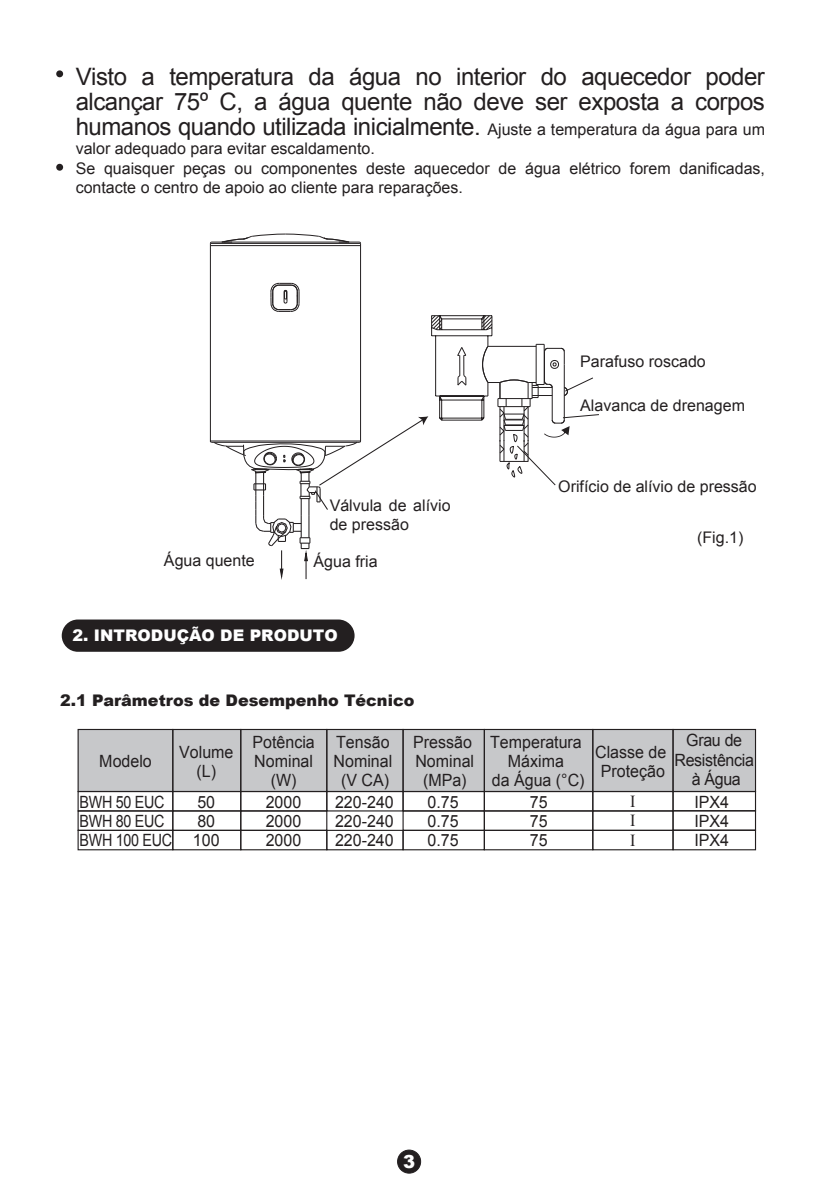
<style>
.page{position:relative;width:823px;height:1191px;background:#fff}
.page>*{position:absolute;margin:0;border:0;box-sizing:border-box;transform-origin:0 0}
.t1{font:24px/24.8px "Arial";letter-spacing:-.02em;color:#231f20;text-align:justify}
.t2{font:900 18px "Arial";color:#fff}
.t3{font:16.8px/19.2px "Arial";color:#231f20;text-align:center;scale:.95 1}
.t4{font:16.8px/19.4px "Arial";letter-spacing:-.02em;color:#231f20;scale:.85 1}
.t5{font:16.8px/19.2px "Arial";letter-spacing:-.02em;color:#231f20;text-align:center;scale:.95 1}
.t6{font:16.8px/19.2px "Times New Roman";color:#231f20;scale:.95 1}
.t7{font:16px/19.2px "Arial";color:#231f20}
.t8{font:900 16px "Arial";color:#231f20}
.t9{font:900 16px "Arial";color:#fff}
.s1{font-size:16px}
</style>
<div class="page">
<svg style="left:56px;top:70px;width:7px;height:7px"></svg>
<svg style="left:56px;top:164px;width:7px;height:7px"></svg>
<div style="left:78px;top:729px;width:677px;height:62px;background:#c7c8ca"></div>
<div style="left:397px;top:1150px;width:23px;height:23px;background:#231f20;border-radius:50%"></div>
<div style="left:397px;top:1149px;width:23px;height:24px;border:1px solid #231f20;border-radius:50%"></div>
<svg style="left:62px;top:619px;width:292px;height:33px;background:#2c2829"></svg>
<div style="left:483px;top:729px;width:110px;height:63px;border:1px solid #231f20"></div>
<div style="left:402px;top:729px;width:82px;height:63px;border:1px solid #231f20"></div>
<div style="left:77px;top:729px;width:96px;height:63px;border:1px solid #231f20"></div>
<div style="left:672px;top:729px;width:83px;height:63px;border:1px solid #231f20"></div>
<div style="left:592px;top:729px;width:81px;height:63px;border:1px solid #231f20"></div>
<div style="left:326px;top:729px;width:77px;height:63px;border:1px solid #231f20"></div>
<div style="left:240px;top:729px;width:87px;height:63px;border:1px solid #231f20"></div>
<div style="left:172px;top:729px;width:69px;height:63px;border:1px solid #231f20"></div>
<div style="left:672px;top:791px;width:83px;height:20px;border:1px solid #231f20"></div>
<div style="left:240px;top:791px;width:87px;height:20px;border:1px solid #231f20"></div>
<div style="left:172px;top:791px;width:69px;height:20px;border:1px solid #231f20"></div>
<div style="left:402px;top:829px;width:82px;height:21px;border:1px solid #231f20"></div>
<div style="left:240px;top:810px;width:87px;height:21px;border:1px solid #231f20"></div>
<div style="left:77px;top:810px;width:96px;height:21px;border:1px solid #231f20"></div>
<div style="left:483px;top:829px;width:110px;height:21px;border:1px solid #231f20"></div>
<div style="left:77px;top:829px;width:96px;height:21px;border:1px solid #231f20"></div>
<div style="left:592px;top:810px;width:81px;height:21px;border:1px solid #231f20"></div>
<div style="left:592px;top:829px;width:81px;height:21px;border:1px solid #231f20"></div>
<div style="left:326px;top:829px;width:77px;height:21px;border:1px solid #231f20"></div>
<div style="left:172px;top:810px;width:69px;height:21px;border:1px solid #231f20"></div>
<div style="left:483px;top:810px;width:110px;height:21px;border:1px solid #231f20"></div>
<div style="left:402px;top:810px;width:82px;height:21px;border:1px solid #231f20"></div>
<div style="left:672px;top:829px;width:83px;height:21px;border:1px solid #231f20"></div>
<div style="left:672px;top:810px;width:83px;height:20px;border:1px solid #231f20"></div>
<div style="left:240px;top:829px;width:87px;height:21px;border:1px solid #231f20"></div>
<div style="left:172px;top:829px;width:69px;height:21px;border:1px solid #231f20"></div>
<svg style="left:209px;top:233px;width:390px;height:347px"></svg>
<h1 class="t1" style="left:76px;top:65px;width:690px">Visto a temperatura da água no interior do aquecedor poder alcançar 75º C, a água quente não deve ser exposta a corpos humanos quando utilizada inicialmente. <span class="s1">Ajuste a temperatura da água para um</span></h1>
<p class="t7" style="left:76px;top:139px;width:690px">valor adequado para evitar escaldamento.<br>Se quaisquer peças ou componentes deste aquecedor de água elétrico forem danificadas, contacte o centro de apoio ao cliente para reparações.</p>
<p class="t7" style="left:580px;top:352px;width:127px">Parafuso roscado</p>
<p class="t7" style="left:580px;top:396px;width:166px">Alavanca de drenagem</p>
<p class="t7" style="left:329px;top:496px;width:122px">Válvula de alívio de pressão</p>
<p class="t7" style="left:164px;top:550px;width:92px">Água quente</p>
<p class="t7" style="left:313px;top:552px;width:66px">Água fria</p>
<p class="t9" style="left:73px;top:623px;width:266px">2. INTRODUÇÃO DE PRODUTO</p>
<p class="t8" style="left:60px;top:688px;width:355px">2.1 Parâmetros de Desempenho Técnico</p>
<p class="t7" style="left:558px;top:477px;width:200px">Orifício de alívio de pressão</p>
<p class="t7" style="left:696px;top:528px;width:48px">(Fig.1)</p>
<p class="t3" style="left:99px;top:752px;width:57px">Modelo</p>
<p class="t3" style="left:179px;top:742px;width:59px">Volume (L)</p>
<p class="t3" style="left:413px;top:732px;width:66px">Pressão<br>Nominal (MPa)</p>
<p class="t3" style="left:490px;top:732px;width:101px">Temperatura<br>Máxima<br>da Água (°C)</p>
<p class="t3" style="left:594px;top:742px;width:76px">Classe de<br>Proteção</p>
<p class="t5" style="left:674px;top:731px;width:85px">Grau de<br>Resistência à Água</p>
<p class="t3" style="left:252px;top:732px;width:67px">Potência<br>Nominal (W)</p>
<p class="t3" style="left:333px;top:732px;width:63px">Tensão<br>Nominal (V CA)</p>
<p class="t4" style="left:80px;top:792px;width:110px">BWH 50 EUC<br>BWH 80 EUC<br>BWH 100 EUC</p>
<p class="t3" style="left:197px;top:792px;width:20px;text-align:left">50<br>80</p>
<p class="t3" style="left:265px;top:792px;width:39px;text-align:left">2000<br>2000</p>
<p class="t3" style="left:335px;top:792px;width:63px;text-align:left">220-240<br>220-240</p>
<p class="t3" style="left:427px;top:792px;width:34px;text-align:left">0.75<br>0.75</p>
<p class="t3" style="left:529px;top:792px;width:20px;text-align:left">75<br>75</p>
<p class="t6" style="left:630px;top:791px;width:7px">I<br>I</p>
<p class="t3" style="left:694px;top:792px;width:38px;text-align:left">IPX4<br>IPX4</p>
<p class="t3" style="left:193px;top:831px;width:30px">100</p>
<p class="t3" style="left:265px;top:831px;width:39px">2000</p>
<p class="t3" style="left:335px;top:831px;width:63px">220-240</p>
<p class="t3" style="left:427px;top:831px;width:34px">0.75</p>
<p class="t3" style="left:529px;top:831px;width:20px">75</p>
<p class="t6" style="left:630px;top:830px;width:7px">I</p>
<p class="t3" style="left:694px;top:831px;width:38px">IPX4</p>
<p class="t2" style="left:403px;top:1148px;width:14px">3</p>
</div>
